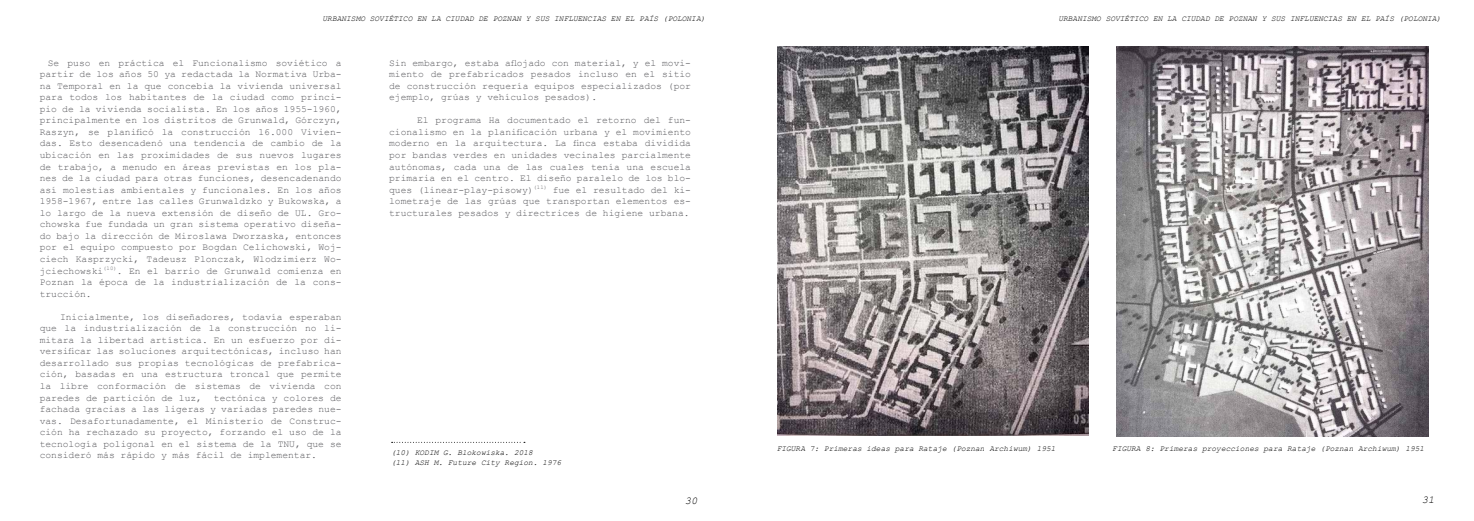
<style>
.page{position:relative;width:1474px;height:521px;background:#fff}
.page>*{position:absolute;margin:0;border:0;box-sizing:border-box;transform-origin:0 0}
.t1{font:italic 10.5px "Courier New";color:#000}
.t2{font:9.62px/11.5px "Courier New";color:#5b5b5f;text-align:justify}
.t3{font:italic 7.88px/9.5px "Courier New";color:#000}
</style>
<div class="page">
<img style="left:1116px;top:47px;width:311px;height:389px">
<img style="left:778px;top:47px;width:310px;height:388px">
<svg style="left:391px;top:442px;width:134px;height:1px"></svg>
<p class="t3" style="left:322px;top:14px;width:384px">URBANISMO SOVIÉTICO EN LA CIUDAD DE POZNAN Y SUS INFLUENCIAS EN EL PAÍS (POLONIA)</p>
<p class="t3" style="left:1058px;top:14px;width:384px">URBANISMO SOVIÉTICO EN LA CIUDAD DE POZNAN Y SUS INFLUENCIAS EN EL PAÍS (POLONIA)</p>
<p class="t2" style="left:40px;top:56px;width:303px;text-indent:8px">Se puso en práctica el Funcionalismo soviético a partir de los años 50 ya redactada la Normativa Urba&shy;na Temporal en la que concebia la vivienda universal para todos los habitantes de la ciudad como princi&shy;pio de la vivienda socialista. En los años 1955-1960, principalmente en los distritos de Grunwald, Górczyn, Raszyn, se planificó la construcción 16.000 Vivien&shy;das. Esto desencadenó una tendencia de cambio de la ubicación en las proximidades de sus nuevos lugares de trabajo, a menudo en áreas previstas en los pla&shy;nes de la ciudad para otras funciones, desencadenando así molestias ambientales y funcionales. En los años 1958-1967, entre las calles Grunwaldzko y Bukowska, a lo largo de la nueva extensión de diseño de UL. Gro&shy;chowska fue fundada un gran sistema operativo diseña&shy;do bajo la dirección de Miroslawa Dworzaska, entonces por el equipo compuesto por Bogdan Celichowski, Woj&shy;ciech Kasprzycki, Tadeusz Plonczak, Wlodzimierz Wo&shy;jciechowski<sup>(10)</sup>. En el barrio de Grunwald comienza en Poznan la época de la industrialización de la cons&shy;trucción.</p>
<p class="t2" style="left:40px;top:311px;width:303px;text-indent:20px">Inicialmente, los diseñadores, todavía esperaban que la industrialización de la construcción no li&shy;mitara la libertad artística. En un esfuerzo por di&shy;versificar las soluciones arquitectónicas, incluso han desarrollado sus propias tecnológicas de prefabrica&shy;ción, basadas en una estructura troncal que permite la libre conformación de sistemas de vivienda con paredes de partición de luz, tectónica y colores de fachada gracias a las ligeras y variadas paredes nue&shy;vas. Desafortunadamente, el Ministerio de Construc&shy;ción ha rechazado su proyecto, forzando el uso de la tecnología poligonal en el sistema de la TNU, que se consideró más rápido y más fácil de implementar.</p>
<p class="t2" style="left:389px;top:56px;width:303px">Sin embargo, estaba aflojado con material, y el movi&shy;miento de prefabricados pesados incluso en el sitio de construcción requería equipos especializados (por ejemplo, grúas y vehículos pesados).</p>
<p class="t2" style="left:389px;top:114px;width:303px;text-indent:28px">El programa Ha documentado el retorno del fun&shy;cionalismo en la planificación urbana y el movimiento moderno en la arquitectura. La finca estaba dividida por bandas verdes en unidades vecinales parcialmente autónomas, cada una de las cuales tenía una escuela primaria en el centro. El diseño paralelo de los blo&shy;ques (linear-play-pisowy)<sup>(11)</sup> fue el resultado del ki&shy;lometraje de las grúas que transportan elementos es&shy;tructurales pesados y directrices de higiene urbana.</p>
<p class="t3" style="left:391px;top:448px;width:172px">(10) KODIM G. Blokowiska. 2018<br>(11) ASH M. Future City Region. 1976</p>
<p class="t3" style="left:776px;top:444px;width:280px">FIGURA 7: Primeras ideas para Rataje (Poznan Archiwum) 1951</p>
<p class="t3" style="left:1112px;top:444px;width:313px">FIGURA 8: Primeras proyecciones para Rataje (Poznan Archiwum) 1951</p>
<p class="t1" style="left:684px;top:493px;width:14px">30</p>
<p class="t1" style="left:1421px;top:492px;width:14px">31</p>
</div>
